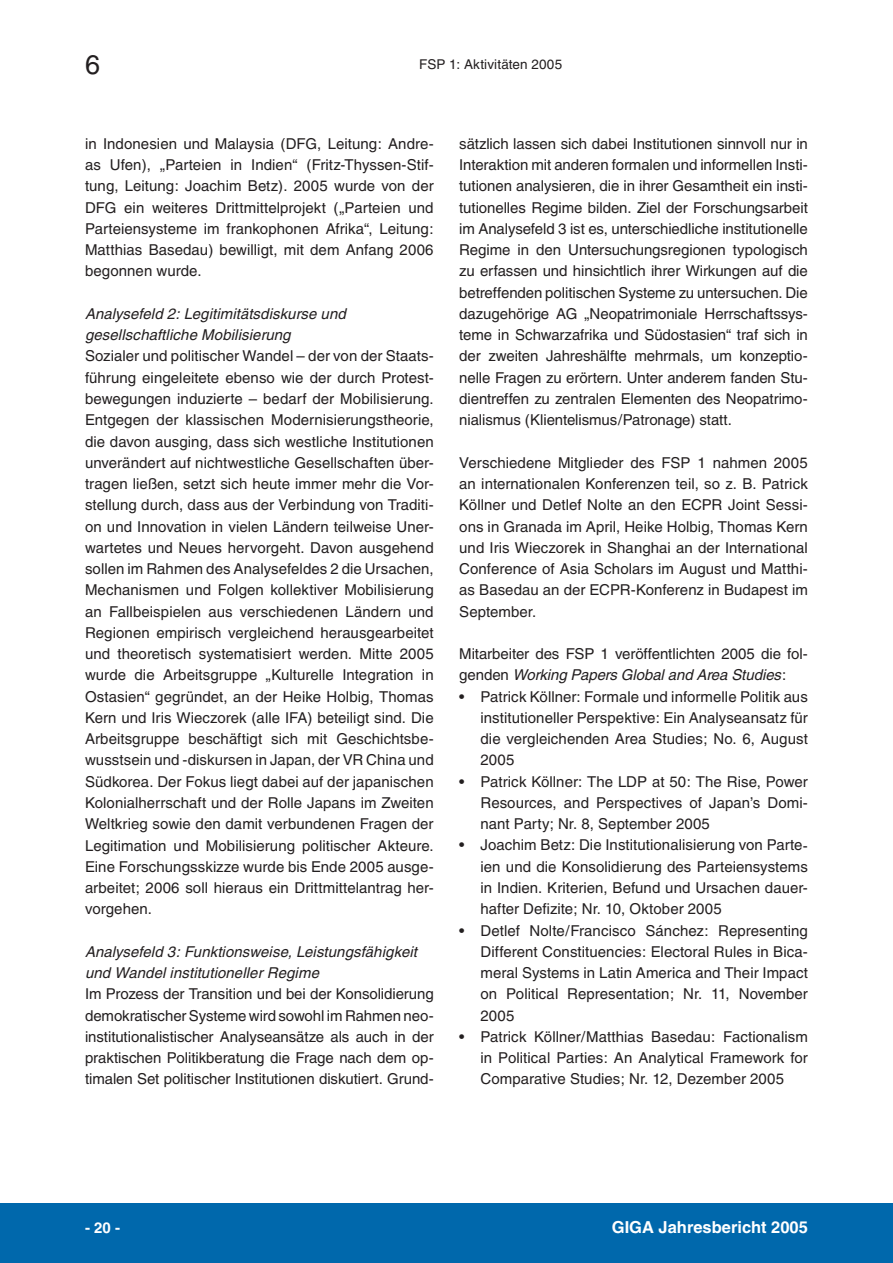
<style>
.page{position:relative;width:893px;height:1263px;background:#fff}
.page>*{position:absolute;margin:0;border:0;box-sizing:border-box;transform-origin:0 0}
.t1{font:27px "Helvetica";color:#231f20}
.t2{font:700 16.5px "Helvetica";color:#fff}
.t3{font:15px/21.3px "Helvetica";color:#231f20;text-align:justify}
.t4{font:italic 15px/21.3px "Helvetica";letter-spacing:.005em;color:#231f20}
.t5{font:700 15px "Helvetica";color:#fff}
.t6{font:13.5px "Helvetica";letter-spacing:.01em;color:#231f20}
.s1{font-style:italic}
</style>
<div class="page">
<div style="left:0;top:1203px;width:893px;height:60px;background:#0068ac"></div>
<h1 class="t1" style="left:85px;top:49px;width:17px">6</h1>
<p class="t6" style="left:419px;top:56px;width:144px">FSP 1: Aktivitäten 2005</p>
<p class="t3" style="left:85px;top:133px;width:350px">in Indonesien und Malaysia (DFG, Leitung: Andre&shy;as Ufen), „Parteien in Indien“ (Fritz-Thyssen-Stif&shy;tung, Leitung: Joachim Betz). 2005 wurde von der DFG ein weiteres Drittmittelprojekt („Parteien und Parteiensysteme im frankophonen Afrika“, Leitung:<br>Matthias Basedau) bewilligt, mit dem Anfang 2006 begonnen wurde.</p>
<p class="t4" style="left:85px;top:303px;width:262px">Analysefeld 2: Legitimitätsdiskurse und gesellschaftliche Mobilisierung</p>
<p class="t3" style="left:85px;top:345px;width:350px">Sozialer und politischer Wandel – der von der Staats&shy;führung eingeleitete ebenso wie der durch Protest&shy;bewegungen induzierte – bedarf der Mobilisierung.<br>Entgegen der klassischen Modernisierungstheorie, die davon ausging, dass sich westliche Institutionen unverändert auf nichtwestliche Gesellschaften über&shy;tragen ließen, setzt sich heute immer mehr die Vor&shy;stellung durch, dass aus der Verbindung von Traditi&shy;on und Innovation in vielen Ländern teilweise Uner&shy;wartetes und Neues hervorgeht. Davon ausgehend sollen im Rahmen des Analysefeldes 2 die Ursachen, Mechanismen und Folgen kollektiver Mobilisierung an Fallbeispielen aus verschiedenen Ländern und Regionen empirisch vergleichend herausgearbeitet und theoretisch systematisiert werden. Mitte 2005 wurde die Arbeitsgruppe „Kulturelle Integration in Ostasien“ gegründet, an der Heike Holbig, Thomas Kern und Iris Wieczorek (alle IFA) beteiligt sind. Die Arbeitsgruppe beschäftigt sich mit Geschichtsbe&shy;wusstsein und -diskursen in Japan, der VR China und Südkorea. Der Fokus liegt dabei auf der japanischen Kolonialherrschaft und der Rolle Japans im Zweiten Weltkrieg sowie den damit verbundenen Fragen der Legitimation und Mobilisierung politischer Akteure.<br>Eine Forschungsskizze wurde bis Ende 2005 ausge&shy;arbeitet; 2006 soll hieraus ein Drittmittelantrag her&shy;vorgehen.</p>
<p class="t4" style="left:85px;top:941px;width:334px">Analysefeld 3: Funktionsweise, Leistungsfähigkeit und Wandel institutioneller Regime</p>
<p class="t3" style="left:85px;top:983px;width:350px">Im Prozess der Transition und bei der Konsolidierung demokratischer Systeme wird sowohl im Rahmen neo&shy;institutionalistischer Analyseansätze als auch in der praktischen Politikberatung die Frage nach dem op&shy;timalen Set politischer Institutionen diskutiert. Grund-</p>
<p class="t3" style="left:459px;top:133px;width:350px">sätzlich lassen sich dabei Institutionen sinnvoll nur in Interaktion mit anderen formalen und informellen Insti&shy;tutionen analysieren, die in ihrer Gesamtheit ein insti&shy;tutionelles Regime bilden. Ziel der Forschungsarbeit im Analysefeld 3 ist es, unterschiedliche institutionelle Regime in den Untersuchungsregionen typologisch zu erfassen und hinsichtlich ihrer Wirkungen auf die betreffenden politischen Systeme zu untersuchen. Die dazugehörige AG „Neopatrimoniale Herrschaftssys&shy;teme in Schwarzafrika und Südostasien“ traf sich in der zweiten Jahreshälfte mehrmals, um konzeptio&shy;nelle Fragen zu erörtern. Unter anderem fanden Stu&shy;dientreffen zu zentralen Elementen des Neopatrimo&shy;nialismus (Klientelismus/Patronage) statt.</p>
<p class="t3" style="left:459px;top:452px;width:350px">Verschiedene Mitglieder des FSP 1 nahmen 2005 an internationalen Konferenzen teil, so z. B. Patrick Köllner und Detlef Nolte an den ECPR Joint Sessi&shy;ons in Granada im April, Heike Holbig, Thomas Kern und Iris Wieczorek in Shanghai an der International Conference of Asia Scholars im August und Matthi&shy;as Basedau an der ECPR-Konferenz in Budapest im September.</p>
<p class="t3" style="left:459px;top:643px;width:350px">Mitarbeiter des FSP 1 veröffentlichten 2005 die fol&shy;genden <span class="s1">Working Papers Global and Area Studies</span>:</p>
<p class="t3" style="left:480px;top:686px;width:329px;text-indent:-21px">• Patrick Köllner: Formale und informelle Politik aus institutioneller Perspektive: Ein Analyseansatz für die vergleichenden Area Studies; No. 6, August 2005</p>
<p class="t3" style="left:480px;top:771px;width:329px;text-indent:-21px">• Patrick Köllner: The LDP at 50: The Rise, Power Resources, and Perspectives of Japan’s Domi&shy;nant Party; Nr. 8, September 2005</p>
<p class="t3" style="left:480px;top:834px;width:329px;text-indent:-21px">• Joachim Betz: Die Institutionalisierung von Parte&shy;ien und die Konsolidierung des Parteiensystems in Indien. Kriterien, Befund und Ursachen dauer&shy;hafter Defizite; Nr. 10, Oktober 2005</p>
<p class="t3" style="left:480px;top:919px;width:329px;text-indent:-21px">• Detlef Nolte/Francisco Sánchez: Representing Different Constituencies: Electoral Rules in Bica&shy;meral Systems in Latin America and Their Impact on Political Representation; Nr. 11, November 2005</p>
<p class="t3" style="left:480px;top:1026px;width:329px;text-indent:-21px">• Patrick Köllner/Matthias Basedau: Factionalism in Political Parties: An Analytical Framework for Comparative Studies; Nr. 12, Dezember 2005</p>
<p class="t5" style="left:85px;top:1219px;width:37px">- 20 -</p>
<p class="t2" style="left:612px;top:1217px;width:198px">GIGA Jahresbericht 2005</p>
</div>
